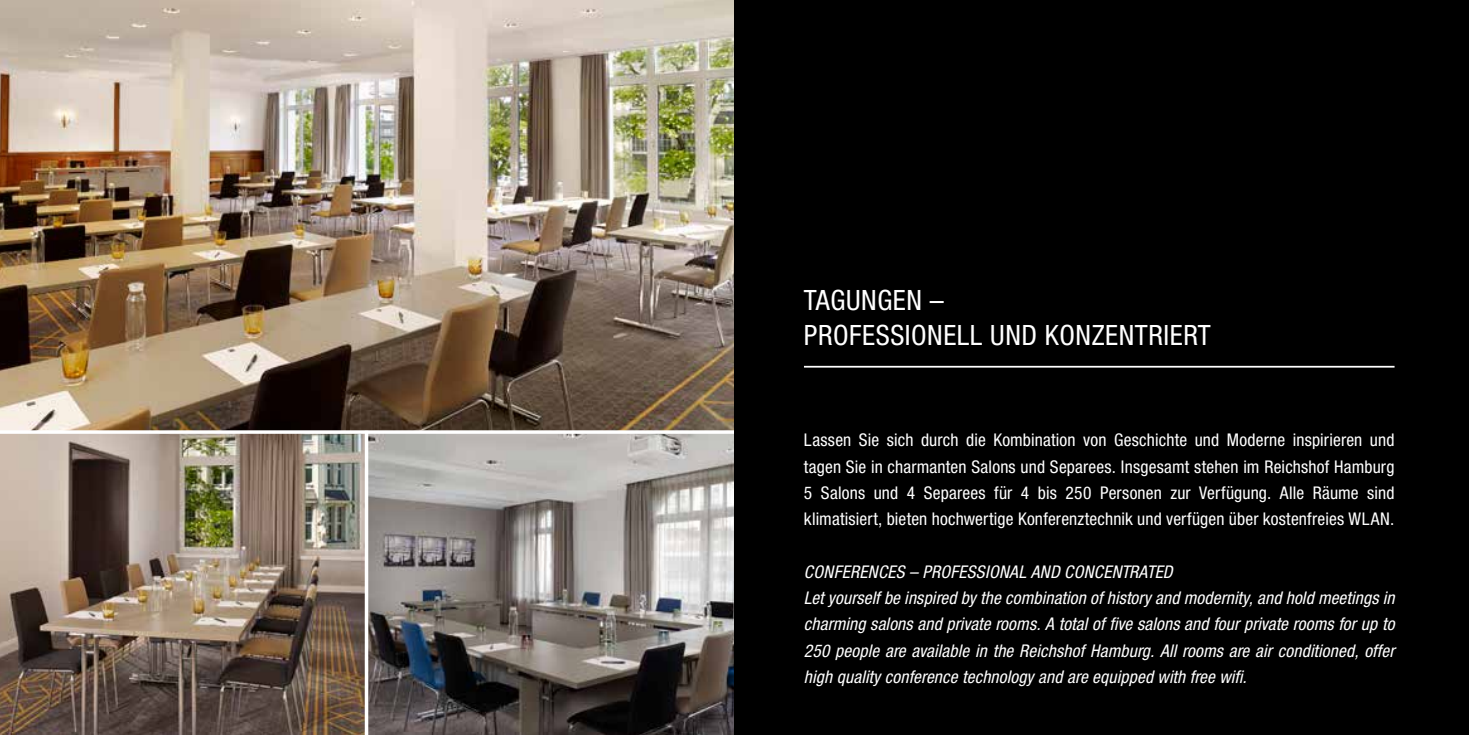
<style>
.page{position:relative;width:1469px;height:735px;background:#fff}
.page>*{position:absolute;margin:0;border:0;box-sizing:border-box;transform-origin:0 0}
.t1{font:condensed 28px/35px "Helvetica Neue";letter-spacing:.02em;color:#fff}
.t2{font:italic condensed 17.5px/26.2px "Helvetica Neue";letter-spacing:.01em;color:#fff}
.t3{font:condensed 17.5px/26.2px "Helvetica Neue";letter-spacing:.01em;color:#fff;text-align:justify}
</style>
<div class="page">
<img style="left:0;top:0;width:734px;height:430px">
<img style="left:0;top:433px;width:734px;height:301px">
<hr style="left:365px;top:430px;width:3px;height:304px;background:#fff">
<div style="left:734px;top:0;width:734px;height:734px;background:#000"></div>
<hr style="left:804px;top:365px;width:590px;height:2px;background:#fff">
<h1 class="t1" style="left:804px;top:282px;width:408px">TAGUNGEN –<br>PROFESSIONELL UND KONZENTRIERT</h1>
<p class="t3" style="left:804px;top:426px;width:592px">Lassen Sie sich durch die Kombination von Geschichte und Moderne inspirieren und tagen Sie in charmanten Salons und Separees. Insgesamt stehen im Reichshof Hamburg 5 Salons und 4 Separees für 4 bis 250 Personen zur Verfügung. Alle Räume sind klimatisiert, bieten hochwertige Konferenztechnik und verfügen über kostenfreies WLAN.</p>
<p class="t2" style="left:804px;top:558px;width:592px">CONFERENCES – PROFESSIONAL AND CONCENTRATED<br>Let yourself be inspired by the combination of history and modernity, and hold meetings in charming salons and private rooms. A total of five salons and four private rooms for up to 250 people are available in the Reichshof Hamburg. All rooms are air conditioned, offer high quality conference technology and are equipped with free wifi.</p>
</div>
